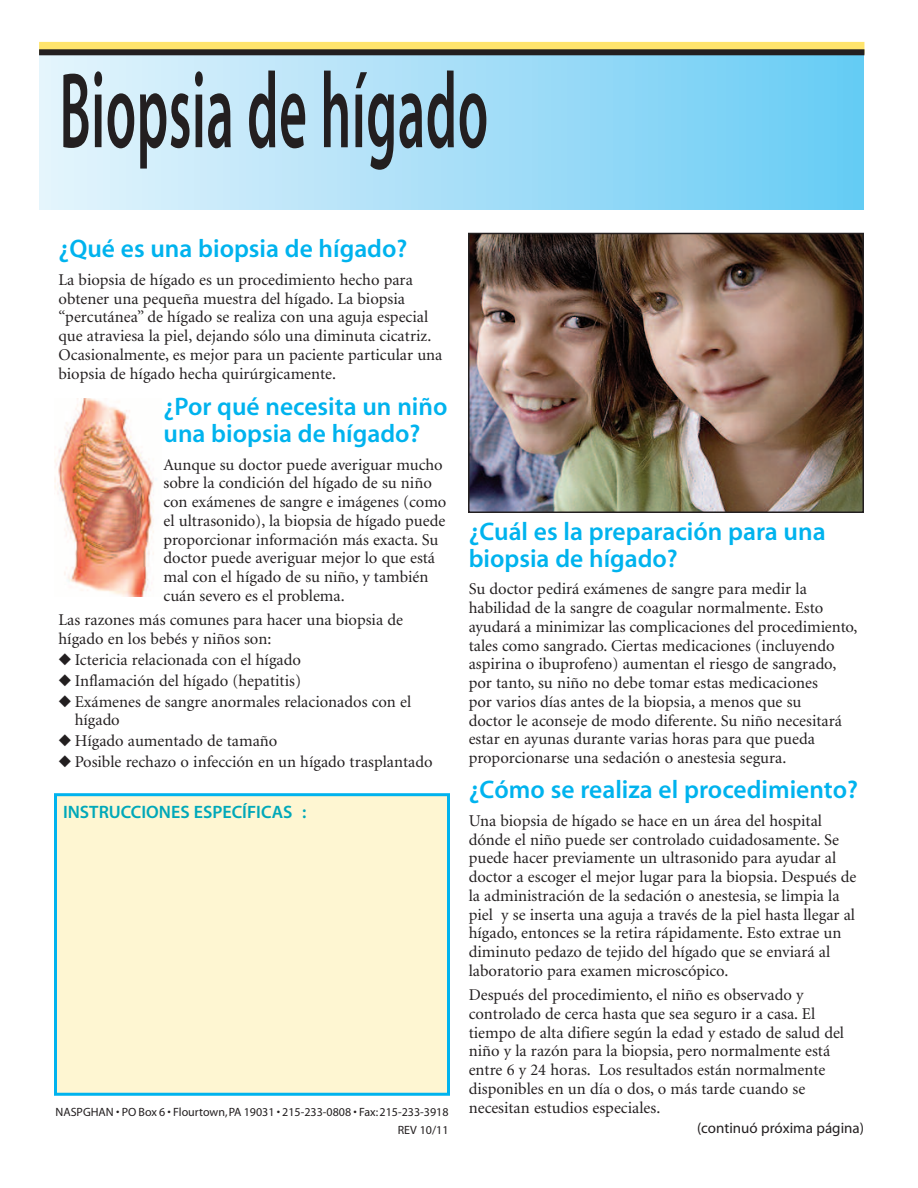
<style>
.page{position:relative;width:918px;height:1188px;background:#fff}
.page>*{position:absolute;margin:0;border:0;box-sizing:border-box;transform-origin:0 0}
.t1{font:108px "Myriad MM 565 wt 600 wd";letter-spacing:.01em;color:#231f20;scale:.5 1}
.t2{font:25.5px/27px "Myriad MM 565 wt 600 wd";color:#00b3ee}
.t3{font:18px "Myriad MM 565 wt 600 wd";color:#00a8b9}
.t4{font:16.5px/18.8px "Minion";color:#231f20}
.t5{font:15px "Myriad";color:#231f20}
.t6{font:12px/18.9px "Myriad";color:#231f20;text-align:right}
</style>
<div class="page">
<div style="left:39px;top:45px;width:825px;height:164px;background:linear-gradient(to right,#e6f3fb,#67cbf4)"></div>
<div style="left:39px;top:42px;width:825px;height:12px;background:#ffe46c"></div>
<div style="left:39px;top:49px;width:825px;height:6px;background:#231f20"></div>
<div style="left:57px;top:796px;width:390px;height:297px;background:#fef6d2"></div>
<div style="left:54px;top:793px;width:396px;height:303px;border:3px solid #00b3ee"></div>
<img style="left:54px;top:399px;width:100px;height:198px">
<img style="left:471px;top:236px;width:390px;height:274px">
<div style="left:468px;top:233px;width:396px;height:280px;border:2px solid #231f20"></div>
<h1 class="t1" style="left:60px;top:70px;width:859px">Biopsia de hígado</h1>
<h2 class="t2" style="left:58px;top:238px;width:350px">¿Qué es una biopsia de hígado?</h2>
<p class="t4" style="left:58px;top:271px;width:385px">La biopsia de hígado es un procedimiento hecho para obtener una pequeña muestra del hígado. La biopsia “percutánea” de hígado se realiza con una aguja especial que atraviesa la piel, dejando sólo una diminuta cicatriz.<br>Ocasionalmente, es mejor para un paciente particular una biopsia de hígado hecha quirúrgicamente.</p>
<h2 class="t2" style="left:164px;top:395px;width:285px">¿Por qué necesita un niño una biopsia de hígado?</h2>
<p class="t4" style="left:163px;top:456px;width:284px">Aunque su doctor puede averiguar mucho sobre la condición del hígado de su niño con exámenes de sangre e imágenes (como el ultrasonido), la biopsia de hígado puede proporcionar información más exacta. Su doctor puede averiguar mejor lo que está mal con el hígado de su niño, y también cuán severo es el problema.</p>
<p class="t4" style="left:58px;top:612px;width:346px">Las razones más comunes para hacer una biopsia de hígado en los bebés y niños son:</p>
<p class="t4" style="left:58px;top:651px;width:244px">◆ Ictericia relacionada con el hígado</p>
<p class="t4" style="left:58px;top:672px;width:244px">◆ Inflamación del hígado (hepatitis)</p>
<p class="t4" style="left:75px;top:693px;width:338px;text-indent:-16px">◆ Exámenes de sangre anormales relacionados con el hígado</p>
<p class="t4" style="left:58px;top:733px;width:220px">◆ Hígado aumentado de tamaño</p>
<p class="t4" style="left:58px;top:754px;width:376px">◆ Posible rechazo o infección en un hígado trasplantado</p>
<p class="t3" style="left:63px;top:805px;width:245px">INSTRUCCIONES ESPECÍFICAS :</p>
<p class="t6" style="left:56px;top:1103px;width:394px">NASPGHAN • PO Box 6 • Flourtown,PA 19031 • 215-233-0808 • Fax:215-233-3918<br>REV 10/11</p>
<h2 class="t2" style="left:469px;top:520px;width:358px">¿Cuál es la preparación para una biopsia de hígado?</h2>
<p class="t4" style="left:469px;top:581px;width:390px">Su doctor pedirá exámenes de sangre para medir la habilidad de la sangre de coagular normalmente. Esto ayudará a minimizar las complicaciones del procedimiento, tales como sangrado. Ciertas medicaciones (incluyendo aspirina o ibuprofeno) aumentan el riesgo de sangrado, por tanto, su niño no debe tomar estas medicaciones<br>por varios días antes de la biopsia, a menos que su<br>doctor le aconseje de modo diferente. Su niño necesitará estar en ayunas durante varias horas para que pueda proporcionarse una sedación o anestesia segura.</p>
<h2 class="t2" style="left:469px;top:779px;width:391px">¿Cómo se realiza el procedimiento?</h2>
<p class="t4" style="left:469px;top:813px;width:389px">Una biopsia de hígado se hace en un área del hospital dónde el niño puede ser controlado cuidadosamente. Se puede hacer previamente un ultrasonido para ayudar al doctor a escoger el mejor lugar para la biopsia. Después de la administración de la sedación o anestesia, se limpia la piel y se inserta una aguja a través de la piel hasta llegar al hígado, entonces se la retira rápidamente. Esto extrae un diminuto pedazo de tejido del hígado que se enviará al laboratorio para examen microscópico.</p>
<p class="t4" style="left:469px;top:987px;width:377px">Después del procedimiento, el niño es observado y controlado de cerca hasta que sea seguro ir a casa. El tiempo de alta difiere según la edad y estado de salud del niño y la razón para la biopsia, pero normalmente está entre 6 y 24 horas. Los resultados están normalmente disponibles en un día o dos, o más tarde cuando se necesitan estudios especiales.</p>
<p class="t5" style="left:697px;top:1123px;width:168px">(continuó próxima página)</p>
</div>
